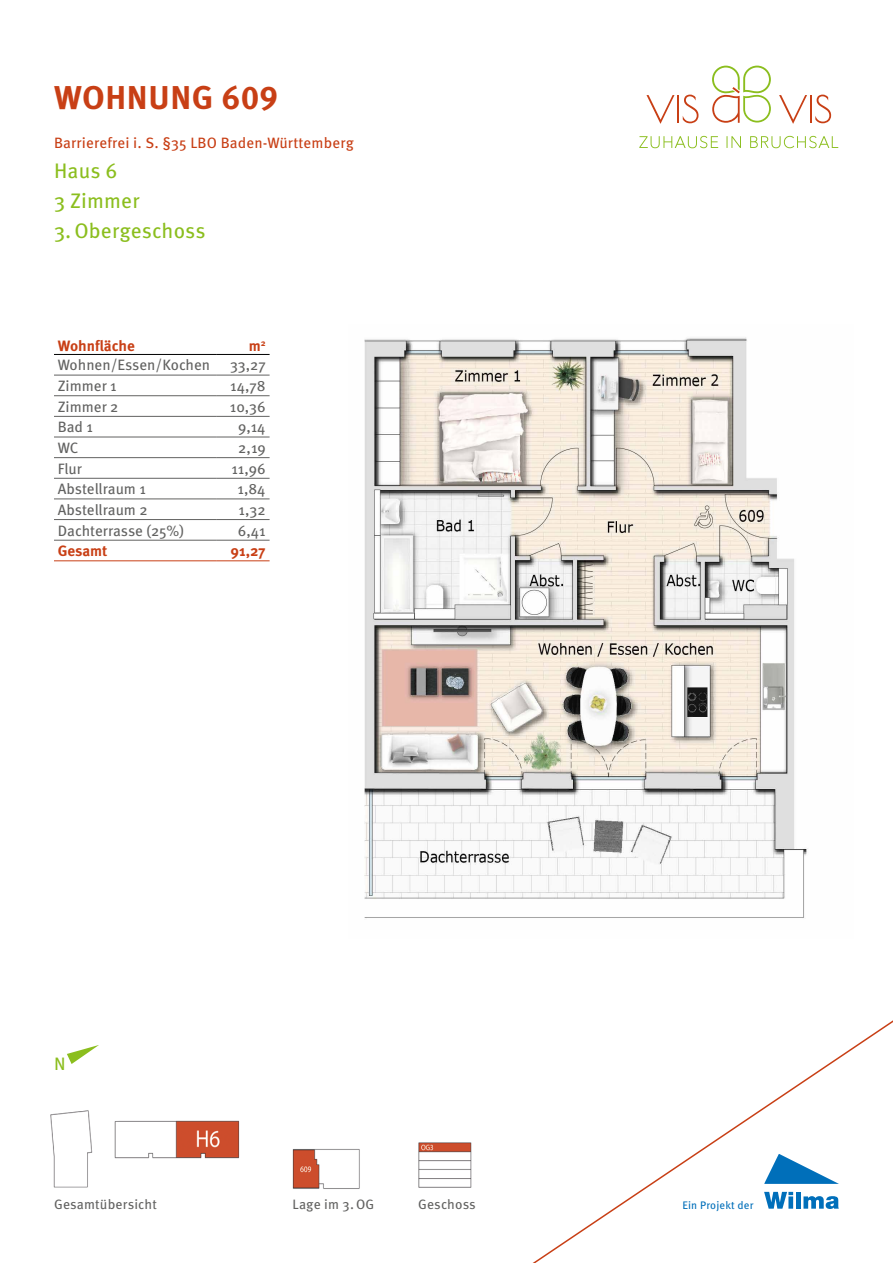
<style>
.page{position:relative;width:893px;height:1263px;background:#fff}
.page>*{position:absolute;margin:0;border:0;box-sizing:border-box;transform-origin:0 0}
.t1{font:700 33px "Meta Pro";letter-spacing:.015em;color:#c83f15}
.t2{font:21px/30px "Meta Pro";letter-spacing:.005em;color:#8bbe1e}
.t3{font:18px "Meta Pro";color:#8bbe1e}
.t4{font:15px "Meta Pro";color:#626261}
.t5{font:15px "Meta Pro";letter-spacing:.01em;color:#c83f15}
.t6{font:700 15px "Meta Pro";color:#c83f15}
.t7{font:13.65px "Meta Pro";letter-spacing:.015em;color:#626261}
.t8{font:10.95px "Meta Pro";letter-spacing:.015em;color:#006fba}
</style>
<div class="page">
<svg style="left:726px;top:136px;width:15px;height:12px"></svg>
<svg style="left:750px;top:136px;width:88px;height:12px"></svg>
<svg style="left:639px;top:136px;width:79px;height:12px"></svg>
<svg style="left:712px;top:66px;width:59px;height:57px"></svg>
<hr style="left:677px;top:95px;width:2px;height:28px;background:#c83f15">
<svg style="left:646px;top:95px;width:28px;height:29px"></svg>
<svg style="left:683px;top:95px;width:15px;height:28px"></svg>
<hr style="left:810px;top:95px;width:2px;height:28px;background:#c83f15">
<svg style="left:779px;top:95px;width:28px;height:29px"></svg>
<svg style="left:815px;top:95px;width:16px;height:28px"></svg>
<svg style="left:532px;top:1020px;width:361px;height:243px"></svg>
<svg style="left:764px;top:1192px;width:29px;height:17px"></svg>
<div style="left:796px;top:1192px;width:5px;height:17px;background:#006fba"></div>
<svg style="left:803px;top:1196px;width:36px;height:13px"></svg>
<svg style="left:764px;top:1154px;width:75px;height:30px"></svg>
<img style="left:364px;top:337px;width:444px;height:581px">
<img style="left:418px;top:1142px;width:54px;height:46px">
<img style="left:50px;top:1110px;width:190px;height:78px">
<img style="left:292px;top:1149px;width:68px;height:40px">
<svg style="left:67px;top:1045px;width:32px;height:19px"></svg>
<hr style="left:54px;top:457px;width:163px;height:1px;background:#626261">
<hr style="left:217px;top:457px;width:53px;height:1px;background:#626261">
<hr style="left:54px;top:478px;width:163px;height:1px;background:#626261">
<hr style="left:217px;top:478px;width:53px;height:1px;background:#626261">
<hr style="left:54px;top:499px;width:163px;height:1px;background:#626261">
<hr style="left:217px;top:499px;width:53px;height:1px;background:#626261">
<hr style="left:54px;top:519px;width:163px;height:1px;background:#626261">
<hr style="left:217px;top:519px;width:53px;height:1px;background:#626261">
<hr style="left:54px;top:375px;width:163px;height:1px;background:#626261">
<hr style="left:217px;top:375px;width:53px;height:1px;background:#626261">
<hr style="left:54px;top:395px;width:163px;height:1px;background:#626261">
<hr style="left:217px;top:395px;width:53px;height:1px;background:#626261">
<hr style="left:54px;top:416px;width:163px;height:1px;background:#626261">
<hr style="left:217px;top:416px;width:53px;height:1px;background:#626261">
<hr style="left:54px;top:437px;width:163px;height:1px;background:#626261">
<hr style="left:217px;top:437px;width:53px;height:1px;background:#626261">
<hr style="left:54px;top:354px;width:163px;height:1px;background:#000">
<hr style="left:217px;top:354px;width:53px;height:1px;background:#000">
<hr style="left:54px;top:540px;width:163px;height:1px;background:#626261">
<hr style="left:217px;top:540px;width:53px;height:1px;background:#626261">
<hr style="left:54px;top:561px;width:163px;height:1px;background:#c83f15">
<hr style="left:217px;top:561px;width:53px;height:1px;background:#c83f15">
<h1 class="t1" style="left:54px;top:77px;width:226px">WOHNUNG 609</h1>
<p class="t5" style="left:54px;top:134px;width:301px">Barrierefrei i. S. §35 LBO Baden-Württemberg</p>
<h2 class="t2" style="left:54px;top:157px;width:153px">Haus 6<br>3 Zimmer<br>3.Obergeschoss</h2>
<p class="t6" style="left:58px;top:336px;width:78px">Wohnfläche</p>
<p class="t6" style="left:249px;top:336px;width:18px">m<sup>2</sup></p>
<p class="t4" style="left:58px;top:356px;width:154px">Wohnen/Essen/Kochen</p>
<p class="t4" style="left:230px;top:356px;width:37px">33,27</p>
<p class="t4" style="left:58px;top:376px;width:60px">Zimmer 1</p>
<p class="t4" style="left:230px;top:376px;width:37px">14,78</p>
<p class="t4" style="left:58px;top:397px;width:62px">Zimmer 2</p>
<p class="t4" style="left:230px;top:397px;width:37px">10,36</p>
<p class="t4" style="left:58px;top:418px;width:37px">Bad 1</p>
<p class="t4" style="left:238px;top:418px;width:29px">9,14</p>
<p class="t4" style="left:58px;top:438px;width:22px">WC</p>
<p class="t4" style="left:238px;top:438px;width:29px">2,19</p>
<p class="t4" style="left:58px;top:459px;width:26px">Flur</p>
<p class="t4" style="left:231px;top:459px;width:36px">11,96</p>
<p class="t4" style="left:58px;top:480px;width:90px">Abstellraum 1</p>
<p class="t4" style="left:238px;top:480px;width:30px">1,84</p>
<p class="t4" style="left:58px;top:500px;width:91px">Abstellraum 2</p>
<p class="t4" style="left:239px;top:500px;width:29px">1,32</p>
<p class="t4" style="left:58px;top:521px;width:128px">Dachterrasse (25%)</p>
<p class="t4" style="left:238px;top:521px;width:29px">6,41</p>
<p class="t6" style="left:58px;top:541px;width:51px">Gesamt</p>
<p class="t6" style="left:231px;top:541px;width:37px">91,27</p>
<p class="t3" style="left:54px;top:1053px;width:13px">N</p>
<p class="t7" style="left:54px;top:1195px;width:104px">Gesamtübersicht</p>
<p class="t7" style="left:292px;top:1195px;width:83px">Lage im 3.OG</p>
<p class="t7" style="left:418px;top:1195px;width:59px">Geschoss</p>
<p class="t8" style="left:682px;top:1198px;width:73px">Ein Projekt der</p>
</div>
